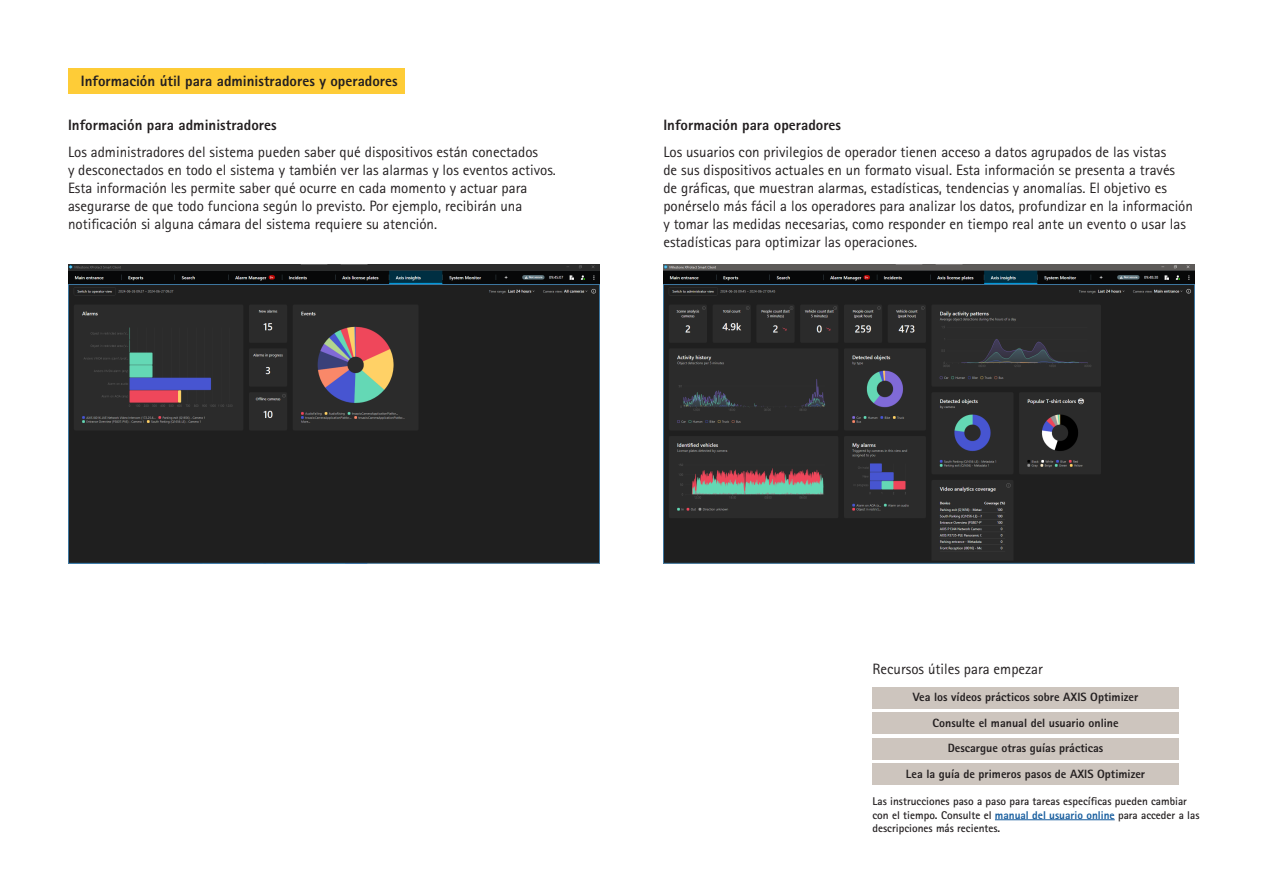
<style>
.page{position:relative;width:1263px;height:893px;background:#fff}
.page>*{position:absolute;margin:0;border:0;box-sizing:border-box;transform-origin:0 0}
.t1{font:15px/18px "Rotis Sans Serif Pro";color:#231f20}
.t2{font:800 15px "Rotis Sans Serif Pro";color:#231f20}
.t3{font:800 12px "Rotis Sans Serif Pro";color:#231f20}
.t4{font:700 11.25px/13.5px "Rotis Sans Serif Pro";color:#231f20}
.s1{font-weight:800;color:#175d9e}
</style>
<div class="page">
<div style="left:68px;top:68px;width:336px;height:26px;background:#fecc37"></div>
<div style="left:872px;top:712px;width:307px;height:22px;background:#cdc5be"></div>
<div style="left:872px;top:738px;width:307px;height:22px;background:#cdc5be"></div>
<div style="left:872px;top:687px;width:307px;height:21px;background:#cdc5be"></div>
<div style="left:872px;top:763px;width:307px;height:22px;background:#cdc5be"></div>
<hr style="left:995px;top:819px;width:120px;height:1px;background:#175d9e">
<img style="left:68px;top:265px;width:532px;height:299px">
<img style="left:663px;top:265px;width:532px;height:299px">
<p class="t2" style="left:81px;top:71px;width:318px">Información útil para administradores y operadores</p>
<p class="t2" style="left:68px;top:116px;width:210px">Información para administradores</p>
<p class="t1" style="left:68px;top:143px;width:489px">Los administradores del sistema pueden saber qué dispositivos están conectados<br>y desconectados en todo el sistema y también ver las alarmas y los eventos activos.<br>Esta información les permite saber qué ocurre en cada momento y actuar para asegurarse de que todo funciona según lo previsto. Por ejemplo, recibirán una notificación si alguna cámara del sistema requiere su atención.</p>
<p class="t2" style="left:663px;top:116px;width:179px">Información para operadores</p>
<p class="t1" style="left:663px;top:143px;width:531px">Los usuarios con privilegios de operador tienen acceso a datos agrupados de las vistas<br>de sus dispositivos actuales en un formato visual. Esta información se presenta a través<br>de gráficas, que muestran alarmas, estadísticas, tendencias y anomalías. El objetivo es ponérselo más fácil a los operadores para analizar los datos, profundizar en la información y tomar las medidas necesarias, como responder en tiempo real ante un evento o usar las estadísticas para optimizar las operaciones.</p>
<p class="t1" style="left:872px;top:660px;width:172px">Recursos útiles para empezar</p>
<p class="t3" style="left:913px;top:689px;width:227px">Vea los vídeos prácticos sobre AXIS Optimizer</p>
<p class="t3" style="left:932px;top:715px;width:188px">Consulte el manual del usuario online</p>
<p class="t3" style="left:948px;top:741px;width:157px">Descargue otras guías prácticas</p>
<p class="t3" style="left:906px;top:766px;width:241px">Lea la guía de primeros pasos de AXIS Optimizer</p>
<p class="t4" style="left:872px;top:795px;width:328px">Las instrucciones paso a paso para tareas específicas pueden cambiar con el tiempo. Consulte el <span class="s1">manual del usuario online</span> para acceder a las descripciones más recientes.</p>
</div>
